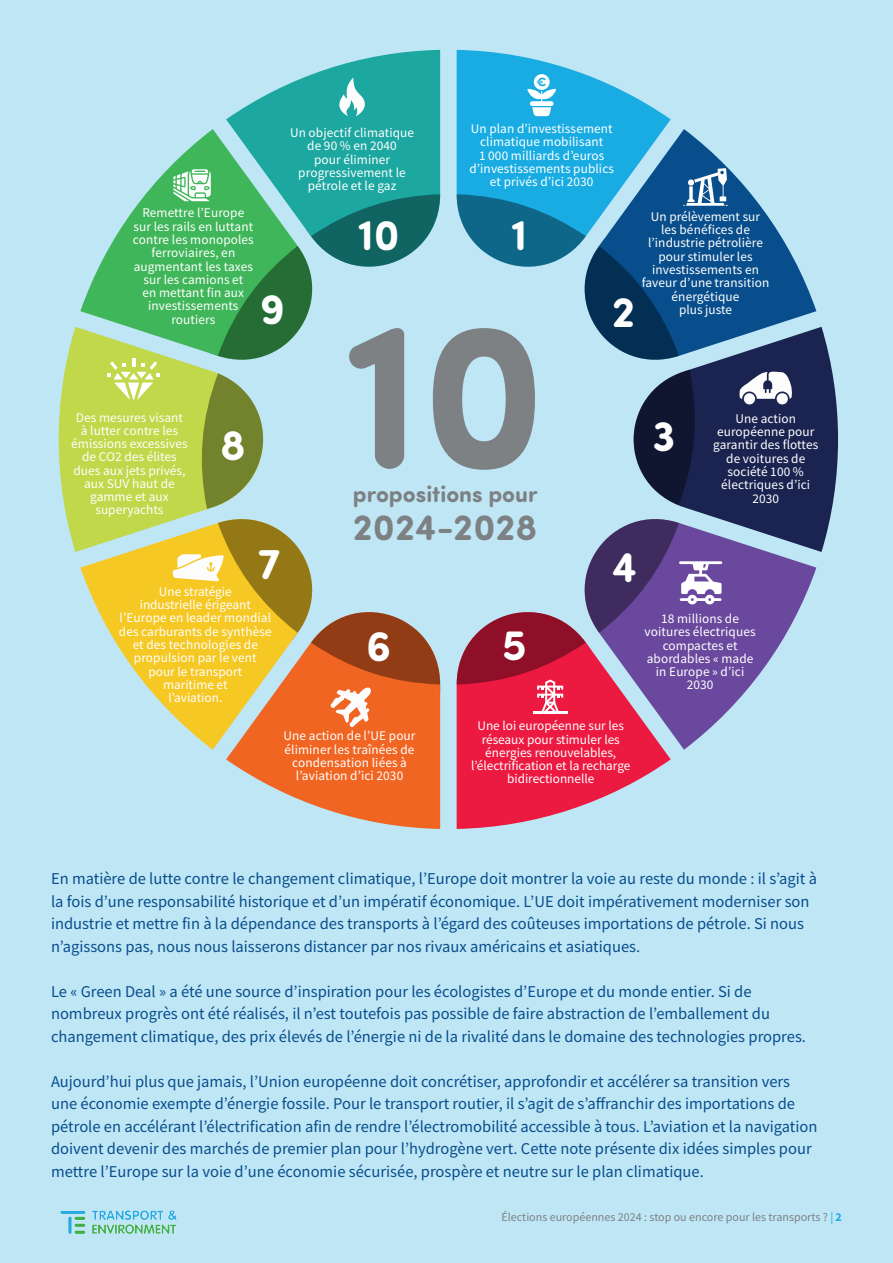
<style>
.page{position:relative;width:893px;height:1263px;background:#bfe6f5}
.page>*{position:absolute;margin:0;border:0;box-sizing:border-box;transform-origin:0 0}
.t1{font:700 209.25px "Sofia Pro Soft";color:#7d8184}
.t2{font:700 43.2px "Sofia Pro Soft";color:#fff}
.t3{font:700 36.75px "Sofia Pro Soft";color:#7d8184}
.t4{font:700 22.95px "Sofia Pro Soft";color:#7d8184}
.t5{font:16.5px/22.5px "Source Sans Pro";color:#084e8c}
.t6{font:13.35px/13.4px "Source Sans Pro";letter-spacing:.01em;color:#fff;text-align:center}
.t7{font:12px "Source Sans Pro";color:#7d8184}
.s1{color:#18ace3}
.s2{font-weight:700;color:#18ace3}
</style>
<div class="page">
<svg style="left:226px;top:50px;width:214px;height:119px;fill:#1ca7a1"></svg>
<svg style="left:80px;top:129px;width:259px;height:198px"></svg>
<svg style="left:59px;top:327px;width:205px;height:225px;background:#bed961"></svg>
<svg style="left:80px;top:501px;width:184px;height:249px"></svg>
<svg style="left:226px;top:727px;width:214px;height:102px;fill:#f16522"></svg>
<svg style="left:457px;top:714px;width:214px;height:115px;fill:#ec1a41"></svg>
<svg style="left:558px;top:552px;width:258px;height:198px"></svg>
<svg style="left:633px;top:327px;width:205px;height:225px;background:#323f68"></svg>
<svg style="left:633px;top:129px;width:183px;height:249px"></svg>
<svg style="left:457px;top:50px;width:214px;height:118px;fill:#18ace3"></svg>
<svg style="left:634px;top:370px;width:61px;height:135px"></svg>
<svg style="left:202px;top:373px;width:61px;height:136px"></svg>
<svg style="left:527px;top:74px;width:29px;height:42px"></svg>
<svg style="left:457px;top:168px;width:271px;height:192px"></svg>
<svg style="left:739px;top:372px;width:53px;height:33px;background:#a5a9ba"></svg>
<svg style="left:173px;top:169px;width:267px;height:191px"></svg>
<svg style="left:337px;top:78px;width:31px;height:38px"></svg>
<svg style="left:173px;top:519px;width:267px;height:208px"></svg>
<svg style="left:457px;top:519px;width:265px;height:195px"></svg>
<svg style="left:108px;top:358px;width:52px;height:43px;background:#d0e279"></svg>
<img style="left:60px;top:1210px;width:117px;height:24px">
<p class="t6" style="left:133px;top:206px;width:122px">Remettre l’Europe sur les rails en luttant contre les monopoles ferroviaires, en augmentant les taxes sur les camions et<br>en mettant fin aux investissements routiers</p>
<h2 class="t2" style="left:260px;top:278px;width:26px">9</h2>
<p class="t6" style="left:71px;top:410px;width:118px">Des mesures visant à lutter contre les émissions excessives de CO2 des élites dues aux jets privés, aux SUV haut de gamme et aux superyachts</p>
<h2 class="t2" style="left:220px;top:413px;width:27px">8</h2>
<h2 class="t2" style="left:258px;top:533px;width:24px">7</h2>
<p class="t6" style="left:119px;top:585px;width:154px">Une stratégie<br>industrielle érigeant l’Europe en leader mondial des carburants de synthèse et des technologies de propulsion par le vent<br>pour le transport<br>maritime et<br>l’aviation.</p>
<p class="t6" style="left:290px;top:126px;width:126px">Un objectif climatique de 90 % en 2040<br>pour éliminer progressivement le pétrole et le gaz</p>
<p class="t6" style="left:469px;top:122px;width:146px">Un plan d’investissement climatique mobilisant<br>1 000 milliards d’euros d’investissements publics et privés d’ici 2030</p>
<h2 class="t2" style="left:358px;top:203px;width:43px">10</h2>
<h2 class="t2" style="left:511px;top:203px;width:17px">1</h2>
<h1 class="t1" style="left:344px;top:242px;width:205px">10</h1>
<h3 class="t4" style="left:353px;top:477px;width:186px">propositions pour</h3>
<h3 class="t3" style="left:353px;top:500px;width:186px">2024-2028</h3>
<h2 class="t2" style="left:612px;top:280px;width:25px">2</h2>
<p class="t6" style="left:642px;top:210px;width:129px">Un prélèvement sur les bénéfices de l’industrie pétrolière pour stimuler les investissements en faveur d’une transition énergétique<br>plus juste</p>
<h2 class="t2" style="left:652px;top:404px;width:25px">3</h2>
<p class="t6" style="left:713px;top:412px;width:107px">Une action européenne pour garantir des flottes de voitures de société 100 % électriques d’ici<br>2030</p>
<h2 class="t2" style="left:366px;top:614px;width:26px">6</h2>
<h2 class="t2" style="left:502px;top:613px;width:26px">5</h2>
<h2 class="t2" style="left:612px;top:535px;width:26px">4</h2>
<p class="t6" style="left:645px;top:612px;width:112px">18 millions de voitures électriques compactes et abordables « made in Europe » d’ici<br>2030</p>
<p class="t6" style="left:284px;top:729px;width:133px">Une action de l’UE pour éliminer les traînées de condensation liées à l’aviation d’ici 2030</p>
<p class="t6" style="left:471px;top:719px;width:161px">Une loi européenne sur les réseaux pour stimuler les énergies renouvelables, l’électrification et la recharge bidirectionnelle</p>
<p class="t5" style="left:51px;top:867px;width:768px">En matière de lutte contre le changement climatique, l’Europe doit montrer la voie au reste du monde : il s’agit à la fois d’une responsabilité historique et d’un impératif économique. L’UE doit impérativement moderniser son industrie et mettre fin à la dépendance des transports à l’égard des coûteuses importations de pétrole. Si nous n’agissons pas, nous nous laisserons distancer par nos rivaux américains et asiatiques.</p>
<p class="t5" style="left:51px;top:980px;width:756px">Le « Green Deal » a été une source d’inspiration pour les écologistes d’Europe et du monde entier. Si de nombreux progrès ont été réalisés, il n’est toutefois pas possible de faire abstraction de l’emballement du changement climatique, des prix élevés de l’énergie ni de la rivalité dans le domaine des technologies propres.</p>
<p class="t5" style="left:51px;top:1070px;width:768px">Aujourd’hui plus que jamais, l’Union européenne doit concrétiser, approfondir et accélérer sa transition vers une économie exempte d’énergie fossile. Pour le transport routier, il s’agit de s’affranchir des importations de pétrole en accélérant l’électrification afin de rendre l’électromobilité accessible à tous. L’aviation et la navigation doivent devenir des marchés de premier plan pour l’hydrogène vert. Cette note présente dix idées simples pour mettre l’Europe sur la voie d’une économie sécurisée, prospère et neutre sur le plan climatique.</p>
<p class="t7" style="left:502px;top:1210px;width:342px">Élections européennes 2024 : stop ou encore pour les transports ? <span class="s1">|</span> <span class="s2">2</span></p>
</div>
